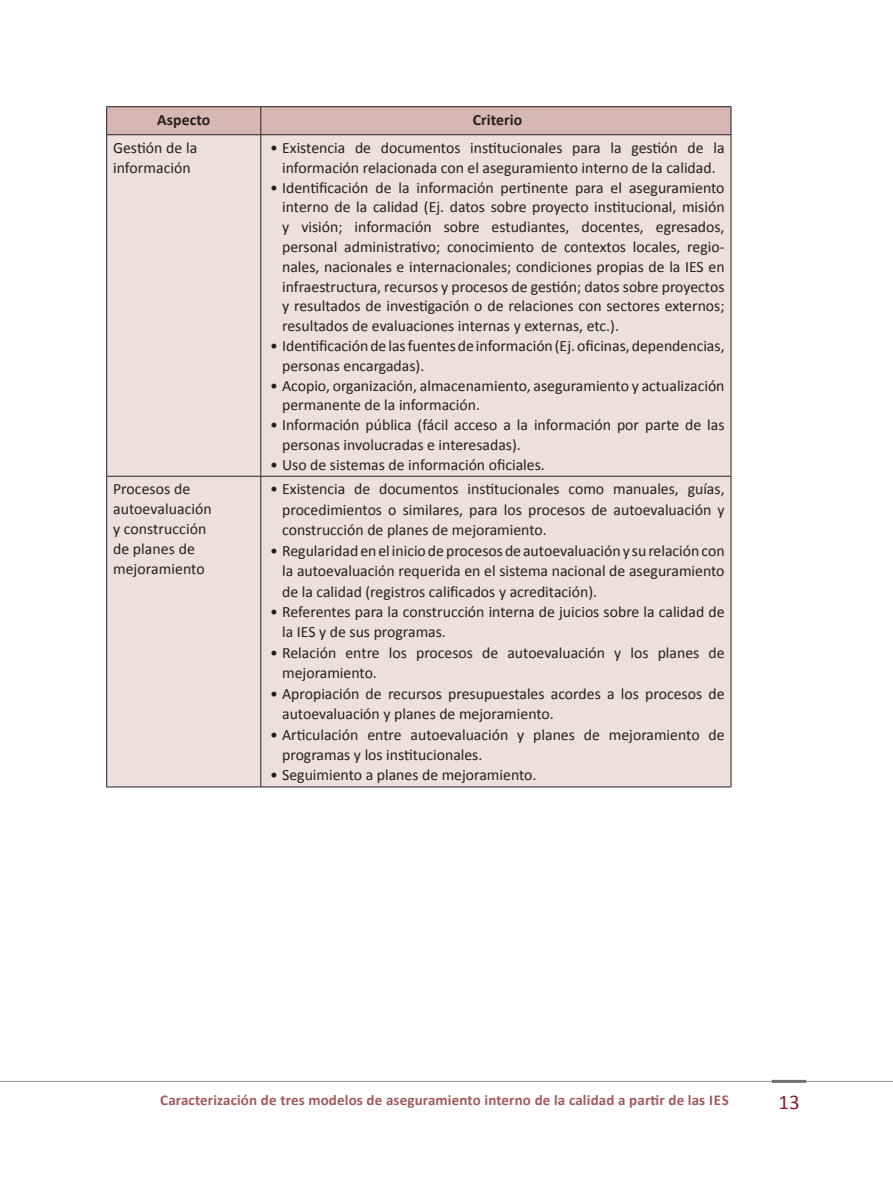
<style>
.page{position:relative;width:893px;height:1191px;background:#fff}
.page>*{position:absolute;margin:0;border:0;box-sizing:border-box;transform-origin:0 0}
.t1{font:21px "Calibri";color:#881d33}
.t2{font:15.75px/19.8px "Calibri";color:#231f20}
.t3{font:700 15.75px "Calibri";letter-spacing:.005em;color:#231f20}
.t4{font:700 15px "Calibri";letter-spacing:.01em;color:#a45a5b}
</style>
<div class="page">
<hr style="left:0;top:1081px;width:893px;height:1px;background:#939598">
<hr style="left:772px;top:1079px;width:34px;height:3px;background:#6c6d70">
<div style="left:107px;top:135px;width:624px;height:651px;background:#eddfdd"></div>
<hr style="left:106px;top:135px;width:1px;height:341px;background:#231f20">
<hr style="left:260px;top:135px;width:1px;height:341px;background:#231f20">
<hr style="left:731px;top:135px;width:1px;height:341px;background:#231f20">
<hr style="left:106px;top:476px;width:155px;height:1px;background:#231f20">
<hr style="left:106px;top:476px;width:1px;height:310px;background:#231f20">
<hr style="left:261px;top:476px;width:470px;height:1px;background:#231f20">
<hr style="left:260px;top:476px;width:1px;height:310px;background:#231f20">
<hr style="left:731px;top:476px;width:1px;height:310px;background:#231f20">
<hr style="left:106px;top:786px;width:155px;height:1px;background:#231f20">
<hr style="left:261px;top:786px;width:470px;height:1px;background:#231f20">
<hr style="left:106px;top:106px;width:155px;height:1px;background:#231f20">
<hr style="left:261px;top:106px;width:470px;height:1px;background:#231f20">
<div style="left:106px;top:107px;width:626px;height:28px;background:#d7b7b3"></div>
<hr style="left:106px;top:134px;width:155px;height:1px;background:#231f20">
<hr style="left:261px;top:134px;width:470px;height:1px;background:#231f20">
<p class="t3" style="left:157px;top:110px;width:55px">Aspecto</p>
<p class="t3" style="left:473px;top:110px;width:51px">Criterio</p>
<p class="t2" style="left:113px;top:138px;width:86px">Gestión de la información</p>
<p class="t2" style="left:270px;top:138px;width:456px;text-align:center">• Existencia de documentos institucionales para la gestión de la información relacionada con el aseguramiento interno de la calidad.</p>
<p class="t2" style="left:282px;top:177px;width:444px;text-align:justify;text-indent:-12px">• Identificación de la información pertinente para el aseguramiento interno de la calidad (Ej. datos sobre proyecto institucional, misión y visión; información sobre estudiantes, docentes, egresados, personal administrativo; conocimiento de contextos locales, regio&shy;nales, nacionales e internacionales; condiciones propias de la IES en infraestructura, recursos y procesos de gestión; datos sobre proyectos y resultados de investigación o de relaciones con sectores externos; resultados de evaluaciones internas y externas, etc.).</p>
<p class="t2" style="left:282px;top:336px;width:444px;text-indent:-12px">• Identificación de las fuentes de información (Ej. oficinas, dependencias, personas encargadas).</p>
<p class="t2" style="left:282px;top:375px;width:444px;text-indent:-12px">• Acopio, organización, almacenamiento, aseguramiento y actualización permanente de la información.</p>
<p class="t2" style="left:282px;top:415px;width:444px;text-indent:-12px">• Información pública (fácil acceso a la información por parte de las personas involucradas e interesadas).</p>
<p class="t2" style="left:270px;top:455px;width:276px">• Uso de sistemas de información oficiales.</p>
<p class="t2" style="left:113px;top:479px;width:100px">Procesos de autoevaluación y construcción de planes de mejoramiento</p>
<p class="t2" style="left:282px;top:479px;width:444px;line-height:20.4px;text-align:justify;text-indent:-12px">• Existencia de documentos institucionales como manuales, guías, procedimientos o similares, para los procesos de autoevaluación y construcción de planes de mejoramiento.</p>
<p class="t2" style="left:282px;top:540px;width:444px;line-height:20.4px;text-align:justify;text-indent:-12px">• Regularidad en el inicio de procesos de autoevaluación y su relación con la autoevaluación requerida en el sistema nacional de aseguramiento de la calidad (registros calificados y acreditación).</p>
<p class="t2" style="left:282px;top:601px;width:444px;line-height:20.4px;text-indent:-12px">• Referentes para la construcción interna de juicios sobre la calidad de la IES y de sus programas.</p>
<p class="t2" style="left:282px;top:642px;width:444px;line-height:20.4px;text-indent:-12px">• Relación entre los procesos de autoevaluación y los planes de mejoramiento.</p>
<p class="t2" style="left:282px;top:683px;width:444px;line-height:20.4px;text-indent:-12px">• Apropiación de recursos presupuestales acordes a los procesos de autoevaluación y planes de mejoramiento.</p>
<p class="t2" style="left:282px;top:724px;width:444px;line-height:20.4px;text-indent:-12px">• Articulación entre autoevaluación y planes de mejoramiento de programas y los institucionales.</p>
<p class="t2" style="left:270px;top:765px;width:268px">• Seguimiento a planes de mejoramiento.</p>
<p class="t4" style="left:160px;top:1090px;width:557px">Caracterización de tres modelos de aseguramiento interno de la calidad a partir de las ies</p>
<h1 class="t1" style="left:778px;top:1089px;width:23px">13</h1>
</div>
